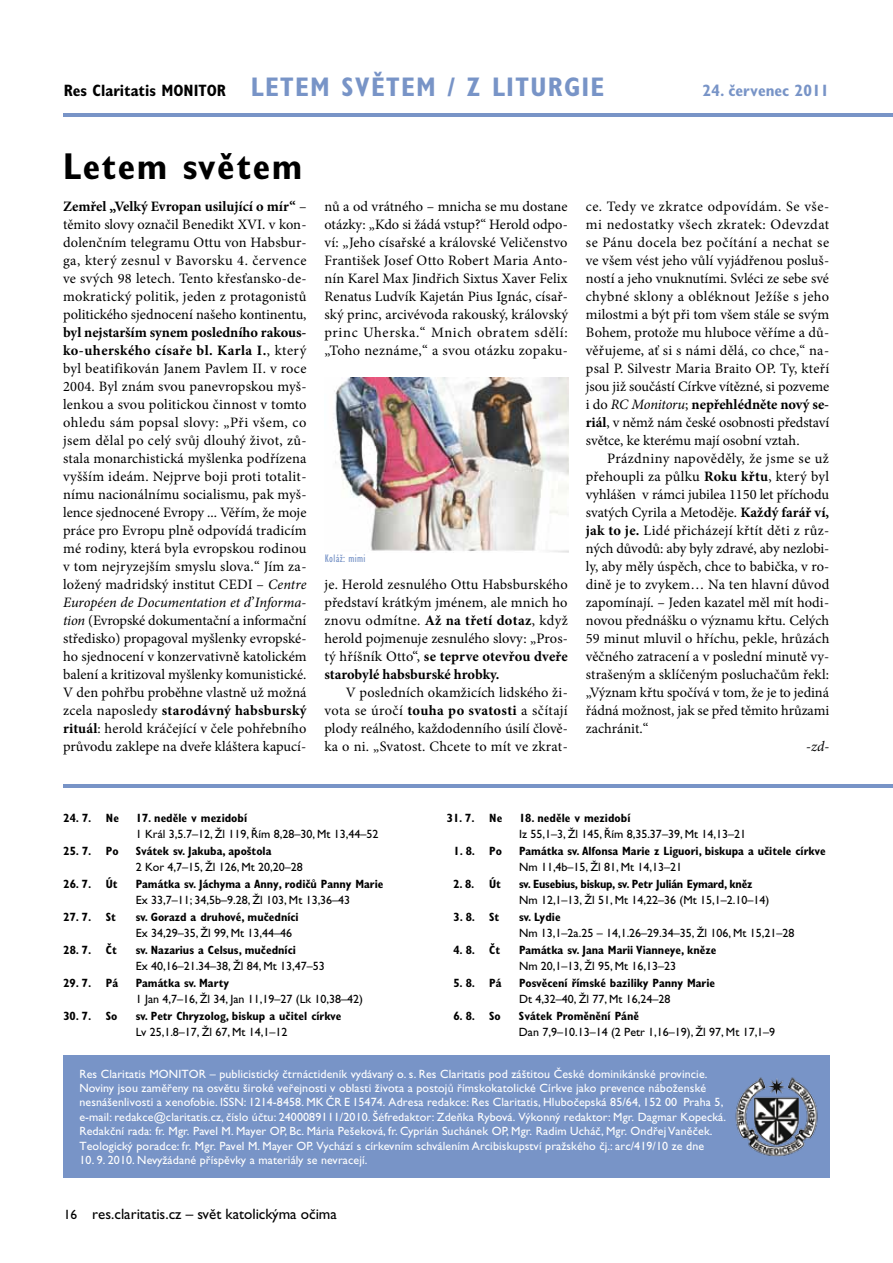
<style>
.page{position:relative;width:893px;height:1263px;background:#fff}
.page>*{position:absolute;margin:0;border:0;box-sizing:border-box;transform-origin:0 0}
.t1{font:700 condensed 37.5px "Gill Sans Std";letter-spacing:.04em;color:#000}
.t2{font:700 condensed 27px "Gill Sans Std";letter-spacing:.05em;color:#7894c7}
.t3{font:700 condensed 16.5px "Gill Sans Std";color:#000}
.t4{font:700 condensed 16.5px "Gill Sans Std";color:#7894c7}
.t5{font:15px "Gill Sans Std";color:#000}
.t6{font:14.4px/18px "Minion Pro";color:#000;text-align:justify}
.t7{font:italic 14.4px "Minion Pro";color:#000}
.t8{font:12px/14.4px "Gill Sans Std";letter-spacing:.01em;color:#fff}
.t9{font:12px "Gill Sans Std";color:#000}
.t10{font:700 condensed 12px "Gill Sans Std";color:#000}
.t11{font:700 condensed 12px "Gill Sans Std";letter-spacing:-.02em;color:#000}
.t12{font:condensed 11.25px "Gill Sans Std";letter-spacing:.03em;color:#7894c7}
.s1{font-weight:700}
.s2{font-style:italic}
.s3{font-size:15px}
.s4{font-size:13.5px}
</style>
<div class="page">
<hr style="left:64px;top:113px;width:829px;height:4px;background:#7894c7">
<div style="left:64px;top:1056px;width:766px;height:122px;background:#7894c7"></div>
<hr style="left:63px;top:784px;width:830px;height:4px;background:#7894c7">
<img style="left:735px;top:1077px;width:83px;height:80px">
<img style="left:334px;top:377px;width:234px;height:175px">
<h2 class="t2" style="left:251px;top:71px;width:256px">LETEM SVĚTEM / Z Litur</h2>
<h2 class="t2" style="left:564px;top:71px;width:29px">giE</h2>
<p class="t3" style="left:64px;top:81px;width:164px">Res Claritatis MONITOR</p>
<p class="t4" style="left:703px;top:81px;width:128px">24. červenec 2011</p>
<h1 class="t1" style="left:63px;top:144px;width:241px">Letem světem</h1>
<p class="t6" style="left:63px;top:197px;width:245px"><span class="s1">Zemřel „Velký Evropan usilující o mír“</span> – těmito slovy označil Benedikt XVI. v kon&shy;dolenčním telegramu Ottu von Habsbur&shy;ga, který zesnul v Bavorsku 4. července ve svých 98 letech. Tento křesťansko-de&shy;mokratický politik, jeden z protagonistů politického sjednocení našeho kontinentu,</p>
<p class="t6" style="left:63px;top:323px;width:245px"><span class="s1">byl nejstarším synem posledního rakous&shy;ko-uherského císaře bl. Karla I.</span>, který byl beatifikován Janem Pavlem II. v roce 2004. Byl znám svou panevropskou myš&shy;lenkou a svou politickou činnost v tomto ohledu sám popsal slovy: „Při všem, co jsem dělal po celý svůj dlouhý život, zů&shy;stala monarchistická myšlenka podřízena vyšším ideám. Nejprve boji proti totalit&shy;nímu nacionálnímu socialismu, pak myš&shy;lence sjednocené Evropy ... Věřím, že moje práce pro Evropu plně odpovídá tradicím mé rodiny, která byla evropskou rodinou v tom nejryzejším smyslu slova.“ Jím za&shy;ložený madridský institut CEDI – <span class="s2">Centre Européen de Documentation et d</span><span class="s3">’</span><span class="s2">Informa&shy;tion</span> (Evropské dokumentační a informační středisko) propagoval myšlenky evropské&shy;ho sjednocení v konzervativně katolickém balení a kritizoval myšlenky komunistické.<br>V den pohřbu proběhne vlastně už možná zcela naposledy <span class="s1">starodávný habsburský rituál</span>: herold kráčející v čele pohřebního průvodu zaklepe na dveře kláštera kapucí-</p>
<p class="t6" style="left:324px;top:197px;width:245px">nů a od vrátného – mnicha se mu dostane otázky: „Kdo si žádá vstup?“ Herold odpo&shy;ví: „Jeho císařské a královské Veličenstvo František Josef Otto Robert Maria Anto&shy;nín Karel Max Jindřich Sixtus Xaver Felix Renatus Ludvík Kajetán Pius Ignác, císař&shy;ský princ, arcivévoda rakouský, královský princ Uherska.“ Mnich obratem sdělí: „Toho neznáme,“ a svou otázku zopaku-</p>
<p class="t12" style="left:325px;top:553px;width:42px">Koláž: mimi</p>
<p class="t6" style="left:324px;top:575px;width:245px">je. Herold zesnulého Ottu Habsburského představí krátkým jménem, ale mnich ho znovu odmítne. <span class="s1">Až na třetí dotaz</span>, když herold pojmenuje zesnulého slovy: „Pros&shy;tý hříšník Otto“, <span class="s1">se teprve otevřou dveře starobylé habsburské hrobky.</span></p>
<p class="t6" style="left:324px;top:683px;width:245px;text-indent:21px">V posledních okamžicích lidského ži&shy;vota se úročí <span class="s1">touha po svatosti</span> a sčítají plody reálného, každodenního úsilí člově&shy;ka o ni. „Svatost. Chcete to mít ve zkrat-</p>
<p class="t6" style="left:586px;top:197px;width:245px">ce. Tedy ve zkratce odpovídám. Se vše&shy;mi nedostatky všech zkratek: Odevzdat se Pánu docela bez počítání a nechat se ve všem vést jeho vůlí vyjádřenou posluš&shy;ností a jeho vnuknutími. Svléci ze sebe své chybné sklony a obléknout Ježíše s jeho milostmi a být při tom všem stále se svým Bohem, protože mu hluboce věříme a dů&shy;věřujeme, ať si s námi dělá, co chce,“ na&shy;psal P. Silvestr Maria Braito OP. Ty, kteří jsou již součástí Církve vítězné, si pozveme i do <span class="s2">RC Monitoru</span>; <span class="s1">nepřehlédněte nový se&shy;riál</span>, v němž nám české osobnosti představí světce, ke kterému mají osobní vztah.</p>
<p class="t6" style="left:586px;top:449px;width:245px;text-indent:21px">Prázdniny napověděly, že jsme se už přehoupli za půlku <span class="s1">Roku křtu</span>, který byl vyhlášen v rámci jubilea 1150 let příchodu svatých Cyrila a Metoděje. <span class="s1">Každý farář ví, jak to je.</span> Lidé přicházejí křtít děti z růz&shy;ných důvodů: aby byly zdravé, aby nezlobi&shy;ly, aby měly úspěch, chce to babička, v ro&shy;dině je to zvykem… Na ten hlavní důvod zapomínají. – Jeden kazatel měl mít hodi&shy;novou přednášku o významu křtu. Celých 59 minut mluvil o hříchu, pekle, hrůzách věčného zatracení a v poslední minutě vy&shy;strašeným a sklíčeným posluchačům řekl: „Význam křtu spočívá v tom, že je to jediná řádná možnost, jak se před těmito hrůzami zachránit.“</p>
<p class="t7" style="left:806px;top:737px;width:24px">-zd-</p>
<p class="t10" style="left:63px;top:810px;width:57px">24. 7. Ne</p>
<p class="t10" style="left:136px;top:810px;width:113px">17. neděle v mezidobí</p>
<p class="t9" style="left:136px;top:827px;width:244px">1 Král 3,5.7–12, Žl 119, Řím 8,28–30, Mt 13,44–52</p>
<p class="t10" style="left:63px;top:843px;width:57px">25. 7. Po</p>
<p class="t10" style="left:136px;top:843px;width:137px">Svátek sv. Jakuba, apoštola</p>
<p class="t9" style="left:136px;top:860px;width:169px">2 Kor 4,7–15, Žl 126, Mt 20,20–28</p>
<p class="t10" style="left:63px;top:876px;width:56px">26. 7. Út</p>
<p class="t10" style="left:136px;top:876px;width:249px">Památka sv. Jáchyma a Anny, rodičů Panny Marie</p>
<p class="t9" style="left:136px;top:893px;width:216px">Ex 33,7–11; 34,5b–9.28, Žl 103, Mt 13,36–43</p>
<p class="t10" style="left:63px;top:909px;width:54px">27. 7. St</p>
<p class="t10" style="left:136px;top:909px;width:165px">sv. Gorazd a druhové, mučedníci</p>
<p class="t9" style="left:136px;top:926px;width:158px">Ex 34,29–35, Žl 99, Mt 13,44–46</p>
<p class="t10" style="left:63px;top:942px;width:55px">28. 7. Čt</p>
<p class="t10" style="left:136px;top:942px;width:162px">sv. Nazarius a Celsus, mučedníci</p>
<p class="t9" style="left:136px;top:959px;width:191px">Ex 40,16–21.34–38, Žl 84, Mt 13,47–53</p>
<p class="t10" style="left:63px;top:975px;width:56px">29. 7. Pá</p>
<p class="t10" style="left:136px;top:975px;width:95px">Památka sv. Marty</p>
<p class="t9" style="left:136px;top:992px;width:229px">1 Jan 4,7–16, Žl 34, Jan 11,19–27 (Lk 10,38–42)</p>
<p class="t10" style="left:63px;top:1008px;width:56px">30. 7. So</p>
<p class="t10" style="left:136px;top:1008px;width:207px">sv. Petr Chryzolog, biskup a učitel církve</p>
<p class="t9" style="left:136px;top:1025px;width:153px">Lv 25,1.8–17, Žl 67, Mt 14,1–12</p>
<p class="t10" style="left:447px;top:810px;width:57px">31. 7. Ne</p>
<p class="t10" style="left:519px;top:810px;width:113px">18. neděle v mezidobí</p>
<p class="t9" style="left:519px;top:827px;width:229px">Iz 55,1–3, Žl 145, Řím 8,35.37–39, Mt 14,13–21</p>
<p class="t10" style="left:453px;top:843px;width:50px">1. 8. Po</p>
<p class="t10" style="left:519px;top:843px;width:308px">Památka sv. Alfonsa Marie z Liguori, biskupa a učitele církve</p>
<p class="t9" style="left:519px;top:860px;width:165px">Nm 11,4b–15, Žl 81, Mt 14,13–21</p>
<p class="t10" style="left:453px;top:876px;width:49px">2. 8. Út</p>
<p class="t11" style="left:519px;top:876px;width:235px">sv. Eusebius, biskup, sv. Petr Julián Eymard, kněz</p>
<p class="t9" style="left:519px;top:893px;width:252px">Nm 12,1–13, Žl 51, Mt 14,22–36 (Mt 15,1–2.10–14)</p>
<p class="t10" style="left:453px;top:909px;width:47px">3. 8. St</p>
<p class="t10" style="left:519px;top:909px;width:43px">sv. Lydie</p>
<p class="t9" style="left:519px;top:926px;width:277px">Nm 13,1–2a.25 – 14,1.26–29.34–35, Žl 106, Mt 15,21–28</p>
<p class="t10" style="left:453px;top:942px;width:48px">4. 8. Čt</p>
<p class="t10" style="left:519px;top:942px;width:199px">Památka sv. Jana Marii Vianneye, kněze</p>
<p class="t9" style="left:519px;top:959px;width:159px">Nm 20,1–13, Žl 95, Mt 16,13–23</p>
<p class="t10" style="left:453px;top:975px;width:50px">5. 8. Pá</p>
<p class="t10" style="left:519px;top:975px;width:198px">Posvěcení římské baziliky Panny Marie</p>
<p class="t9" style="left:519px;top:992px;width:153px">Dt 4,32–40, Žl 77, Mt 16,24–28</p>
<p class="t10" style="left:453px;top:1008px;width:49px">6. 8. So</p>
<p class="t10" style="left:519px;top:1008px;width:122px">Svátek Proměnění Páně</p>
<p class="t9" style="left:519px;top:1025px;width:258px">Dan 7,9–10.13–14 (2 Petr 1,16–19), Žl 97, Mt 17,1–9</p>
<p class="t8" style="left:79px;top:1066px;width:648px">Res Claritatis MONITOR – publicistický čtrnáctideník vydávaný o. s. Res Claritatis pod záštitou České dominikánské provincie.<br>Noviny jsou zaměřeny na osvětu široké veřejnosti v oblasti života a postojů římskokatolické Církve jako prevence náboženské nesnášenlivosti a xenofobie. ISSN: 1214-8458. MK ČR E 15474. Adresa redakce: Res Claritatis, Hlubočepská 85/64, 152 00 Praha 5, e-mail: redakce@claritatis.cz, číslo účtu: 2400089111/2010. Šéfredaktor: Zdeňka Rybová. Výkonný redaktor: Mgr. Dagmar Kopecká.<br>Redakční rada: fr. Mgr. Pavel M. Mayer OP, Bc. Mária Pešeková, fr. Cyprián Suchánek OP, Mgr. Radim Ucháč, Mgr. Ondřej Vaněček.<br>Teologický poradce: fr. Mgr. Pavel M. Mayer OP. Vychází s církevním schválením Arcibiskupství pražského čj.: arc/419/10 ze dne</p>
<p class="t8" style="left:79px;top:1153px;width:290px">10. 9. 2010. Nevyžádané příspěvky a materiály se nevracejí.</p>
<p class="t5" style="left:64px;top:1206px;width:275px"><span class="s4">16</span> res.claritatis.cz – svět katolickýma očima</p>
</div>
